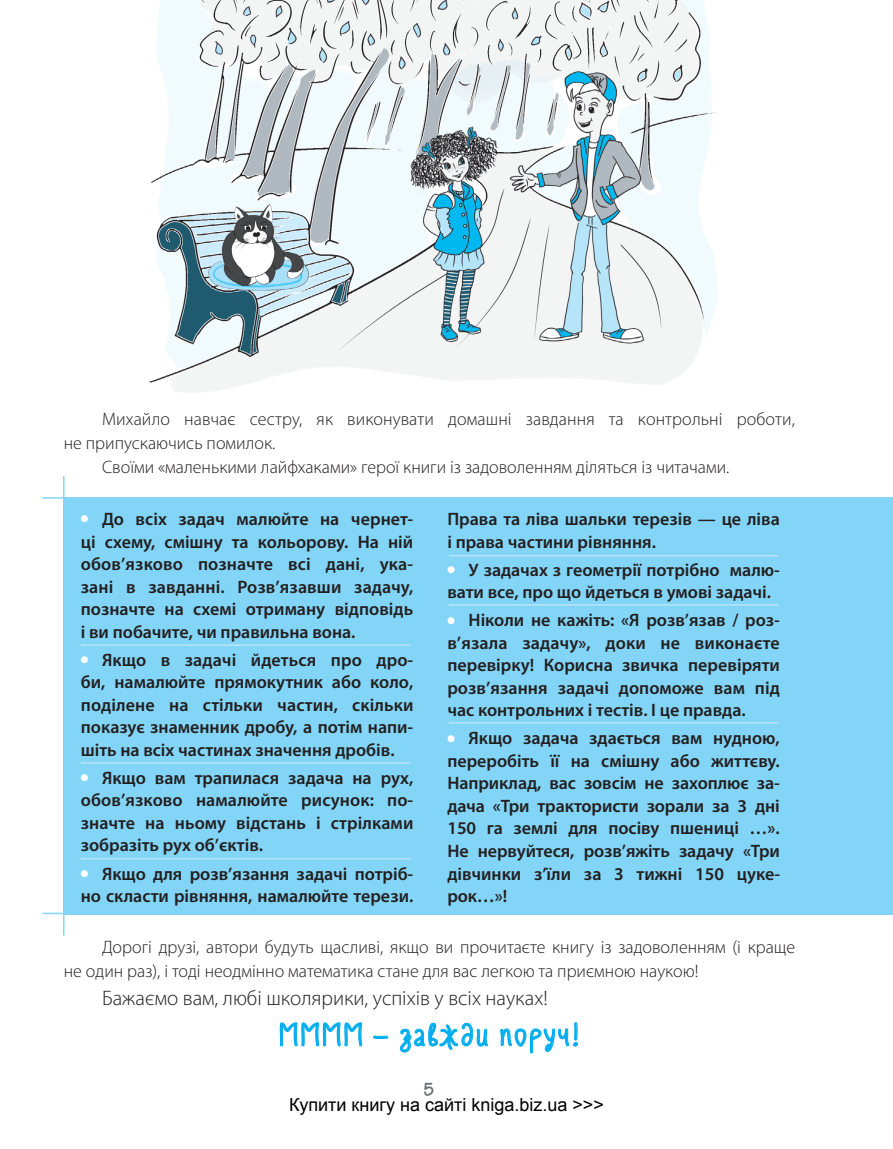
<style>
.page{position:relative;width:893px;height:1149px;background:#fff}
.page>*{position:absolute;margin:0;border:0;box-sizing:border-box;transform-origin:0 0}
.Мат_00{font:700 30px "Slimamif";color:#00aeef}
.Мат_00-2{font:300 21px "Myriad Pro";color:#231f20}
.t1{font:600 18px/22.5px "Myriad Pro";color:#231f20;text-align:justify}
.Мат_00-3{font:300 18px/24px "Myriad Pro";color:#231f20}
.t2{font:18px "Arial";color:#000}
.t3{font:18px "Sergio 1";color:#6c6d70}
</style>
<div class="page">
<div style="left:64px;top:497px;width:829px;height:416px;background:#82d5f7"></div>
<hr style="left:43px;top:912px;width:850px;height:1px;background:#82d5f7">
<hr style="left:43px;top:497px;width:850px;height:1px;background:#82d5f7">
<hr style="left:63px;top:475px;width:2px;height:460px;background:#82d5f7">
<svg style="left:280px;top:1022px;width:83px;height:25px"></svg>
<svg style="left:373px;top:1035px;width:16px;height:3px"></svg>
<svg style="left:400px;top:1022px;width:88px;height:30px"></svg>
<svg style="left:500px;top:1022px;width:78px;height:32px"></svg>
<img style="left:149px;top:0;width:569px;height:392px">
<hr style="left:81px;top:644px;width:329px;height:1px;background:#b9e5fa">
<hr style="left:449px;top:554px;width:329px;height:2px;background:#b9e5fa">
<hr style="left:81px;top:762px;width:329px;height:1px;background:#b9e5fa">
<hr style="left:449px;top:604px;width:329px;height:1px;background:#b9e5fa">
<hr style="left:81px;top:857px;width:329px;height:2px;background:#b9e5fa">
<hr style="left:449px;top:721px;width:329px;height:2px;background:#b9e5fa">
<p class="Мат_00-3" style="left:64px;top:407px;width:733px;text-indent:38px">Михайло навчає сестру, як виконувати домашні завдання та контрольні роботи, не припускаючись помилок.</p>
<p class="Мат_00-3" style="left:102px;top:455px;width:629px">Своїми «маленькими лайфхаками» герої книги із задоволенням діляться із читачами.</p>
<p class="t1" style="left:81px;top:507px;width:334px;text-indent:21px">До всіх задач малюйте на чернет&shy;ці схему, смішну та кольорову. На ній обов’язково позначте всі дані, ука&shy;зані в завданні. Розв’язавши задачу, позначте на схемі отриману відповідь і ви побачите, чи правильна вона.</p>
<p class="t1" style="left:81px;top:647px;width:334px;text-indent:21px">Якщо в задачі йдеться про дро&shy;би, намалюйте прямокутник або коло, поділене на стільки частин, скільки показує знаменник дробу, а потім напи&shy;шіть на всіх частинах значення дробів.</p>
<p class="t1" style="left:81px;top:765px;width:334px;text-indent:21px">Якщо вам трапилася задача на рух, обов’язково намалюйте рисунок: по&shy;значте на ньому відстань і стрілками зобразіть рух об’єктів.</p>
<p class="t1" style="left:81px;top:861px;width:334px;text-align:right">Якщо для розв’язання задачі потріб&shy;но скласти рівняння, намалюйте терези.</p>
<p class="t1" style="left:447px;top:507px;width:334px">Права та ліва шальки терезів — це ліва і права частини рівняння.</p>
<p class="t1" style="left:447px;top:557px;width:334px;text-indent:21px">У задачах з геометрії потрібно малю&shy;вати все, про що йдеться в умові задачі.</p>
<p class="t1" style="left:447px;top:608px;width:334px;text-indent:21px">Ніколи не кажіть: «Я розв’язав / роз&shy;в’язала задачу», доки не виконаєте перевірку! Корисна звичка перевіряти розв’язання задачі допоможе вам під час контрольних і тестів. І це правда.</p>
<p class="t1" style="left:447px;top:726px;width:334px;text-indent:21px">Якщо задача здається вам нудною, переробіть її на смішну або життєву.<br>Наприклад, вас зовсім не захоплює за&shy;дача «Три трактористи зорали за 3 дні 150 га землі для посіву пшениці …».<br>Не нервуйтеся, розв’яжіть задачу «Три дівчинки з’їли за 3 тижні 150 цуке&shy;рок…»!</p>
<p class="Мат_00-3" style="left:64px;top:934px;width:733px;text-indent:38px">Дорогі друзі, автори будуть щасливі, якщо ви прочитаєте книгу із задоволенням (і краще не один раз), і тоді неодмінно математика стане для вас легкою та приємною наукою!</p>
<p class="Мат_00-2" style="left:102px;top:985px;width:447px">Бажаємо вам, любі школярики, успіхів у всіх науках!</p>
<p class="Мат_00" style="left:279px;top:1009px;width:303px">ММММ — завжди поруч!</p>
<p class="t3" style="left:424px;top:1078px;width:13px">5</p>
<p class="t2" style="left:289px;top:1092px;width:316px">Купити книгу на сайті kniga.biz.ua &gt;&gt;&gt;</p>
</div>
